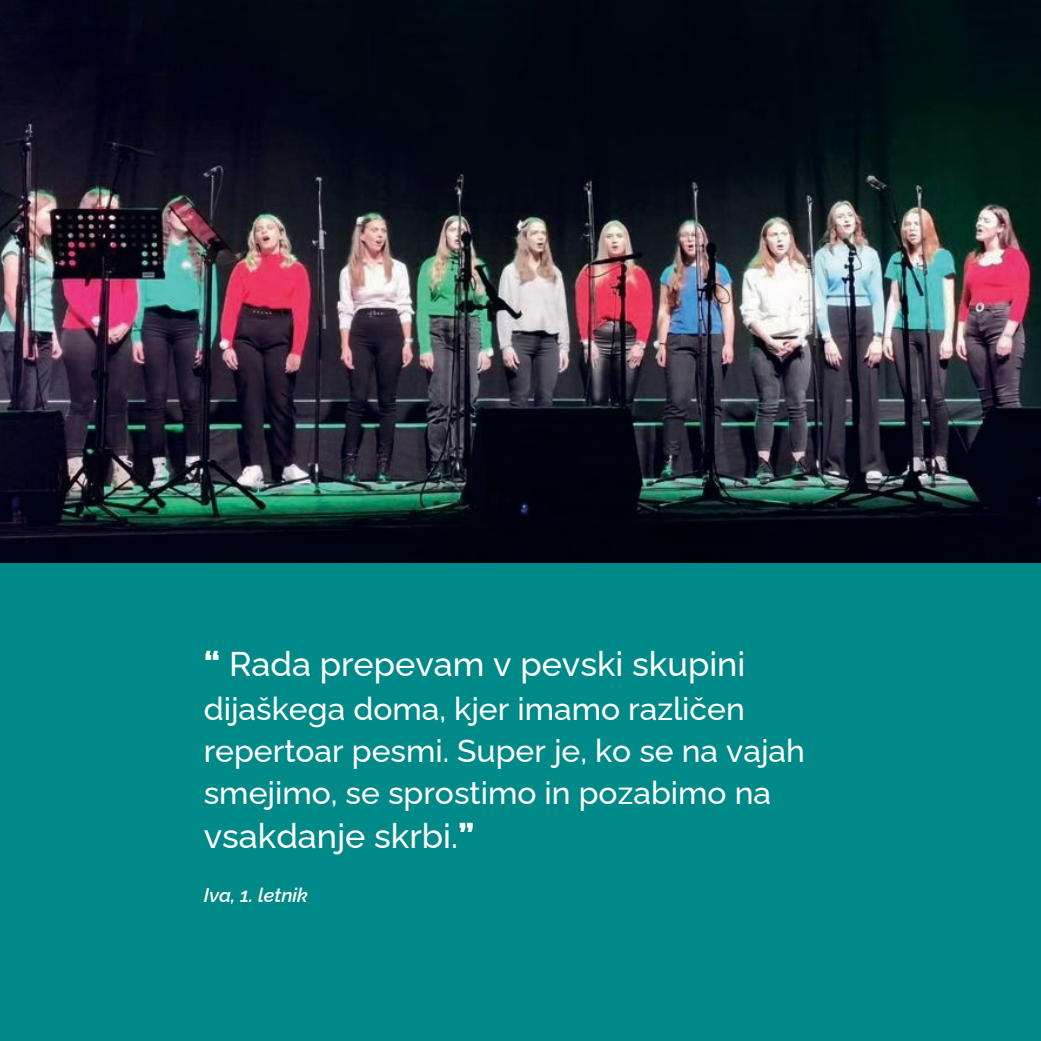
<style>
.page{position:relative;width:1041px;height:1041px;background:#fff}
.page>*{position:absolute;margin:0;border:0;box-sizing:border-box;transform-origin:0 0}
.t1{font:500 34.3px "Raleway";color:#fff}
.t2{font:500 31.85px/42px "Raleway";color:#fff}
.t3{font:italic 600 19.6px "Raleway";color:#fff}
.s1{font-weight:800}
</style>
<div class="page">
<img style="left:0;top:0;width:1041px;height:564px">
<div style="left:0;top:564px;width:1041px;height:477px;background:#008989"></div>
<p class="t1" style="left:204px;top:637px;width:543px"><span class="s1">“</span> Rada prepevam v pevski skupini</p>
<p class="t2" style="left:204px;top:684px;width:603px">dijaškega doma, kjer imamo različen repertoar pesmi. Super je, ko se na vajah smejimo, se sprostimo in pozabimo na</p>
<p class="t1" style="left:204px;top:809px;width:272px">vsakdanje skrbi.<span class="s1">”</span></p>
<p class="t3" style="left:204px;top:879px;width:106px">Iva, 1. letnik</p>
</div>
